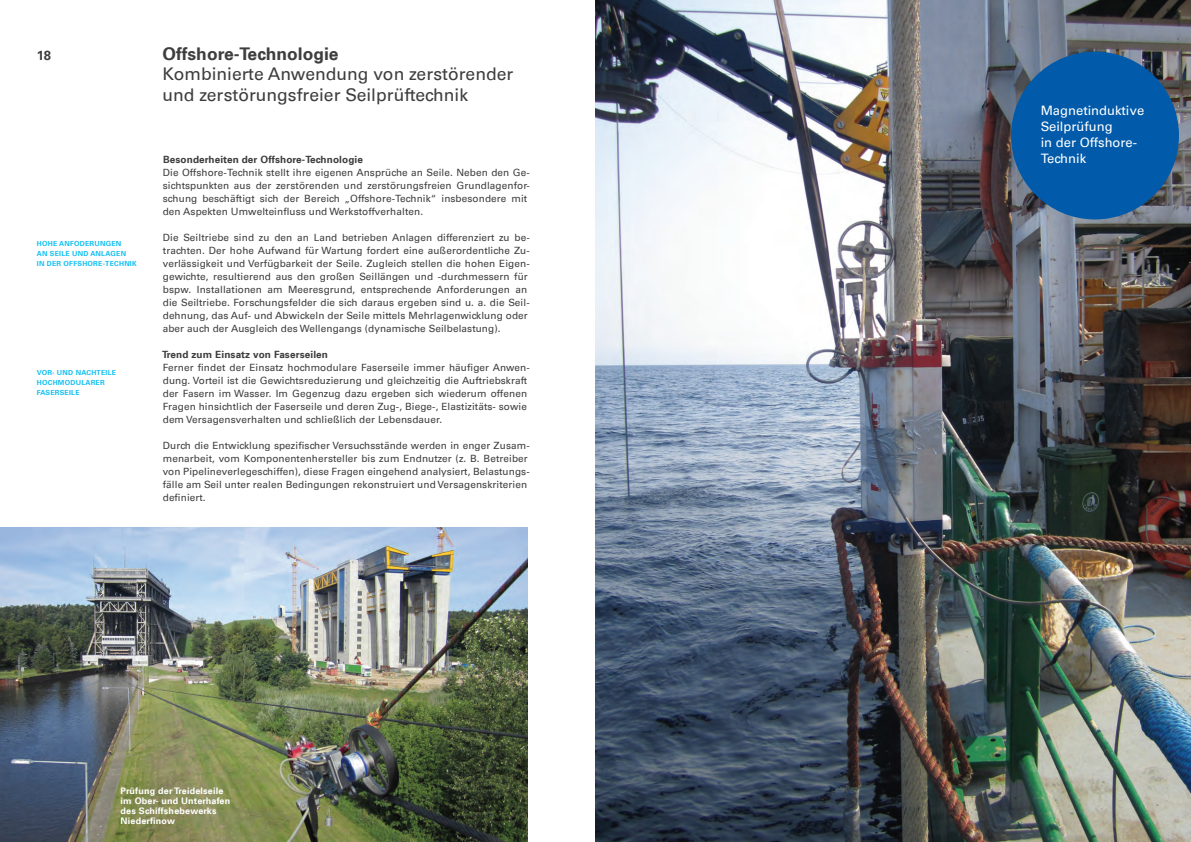
<style>
.page{position:relative;width:1191px;height:842px;background:#fff}
.page>*{position:absolute;margin:0;border:0;box-sizing:border-box;transform-origin:0 0}
.t1{font:17.5px/20.8px "Universfor Uni S55 Rm";color:#3e3e3f}
.t2{font:17.5px "Universfor Uni S65 Bd";color:#3e3e3f}
.t3{font:13px/16px "Universfor Uni S55 Rm";color:#fff}
.t4{font:13px "Universfor Uni S65 Bd";color:#3e3e3f}
.t5{font:10px/13px "Universfor Uni S55 Rm";letter-spacing:.01em;color:#3e3e3f}
.t6{font:10px "Universfor Uni S65 Bd";letter-spacing:.01em;color:#3e3e3f}
.t7{font:9px/10px "Universfor Uni S65 Bd";letter-spacing:.02em;color:#fff}
.t8{font:7px/10px "Universfor Uni S65 Bd";letter-spacing:.03em;color:#15c0f2}
</style>
<div class="page">
<img style="left:0;top:527px;width:527px;height:315px">
<img style="left:595px;top:0;width:596px;height:842px">
<div style="left:1011px;top:52px;width:168px;height:167px;background:#015aaa;border-radius:50%"></div>
<h2 class="t4" style="left:37px;top:46px;width:16px">18</h2>
<p class="t8" style="left:37px;top:238px;width:101px">HOHE ANFODERUNGEN<br>AN SEILE UND ANLAGEN<br>IN DER OFFSHORE-TECHNIK</p>
<p class="t8" style="left:37px;top:367px;width:81px">VOR- UND NACHTEILE<br>HOCHMODULARER<br>FASERSEILE</p>
<h1 class="t2" style="left:162px;top:41px;width:178px">Offshore-Technologie</h1>
<h1 class="t1" style="left:162px;top:63px;width:352px">Kombinierte Anwendung von zerstörender und zerstörungsfreier Seilprüftechnik</h1>
<p class="t6" style="left:163px;top:152px;width:201px">Besonderheiten der Offshore-Technologie</p>
<p class="t5" style="left:163px;top:166px;width:368px">Die Offshore-Technik stellt ihre eigenen Ansprüche an Seile. Neben den Ge&shy;sichtspunkten aus der zerstörenden und zerstörungsfreien Grundlagenfor&shy;schung beschäftigt sich der Bereich „Offshore-Technik“ insbesondere mit den Aspekten Umwelteinfluss und Werkstoffverhalten.</p>
<p class="t5" style="left:163px;top:231px;width:368px">Die Seiltriebe sind zu den an Land betrieben Anlagen differenziert zu be&shy;trachten. Der hohe Aufwand für Wartung fordert eine außerordentliche Zu&shy;verlässigkeit und Verfügbarkeit der Seile. Zugleich stellen die hohen Eigen&shy;gewichte, resultierend aus den großen Seillängen und -durchmessern für bspw. Installationen am Meeresgrund, entsprechende Anforderungen an die Seiltriebe. Forschungsfelder die sich daraus ergeben sind u. a. die Seil&shy;dehnung, das Auf- und Abwickeln der Seile mittels Mehrlagenwicklung oder aber auch der Ausgleich des Wellengangs (dynamische Seilbelastung).</p>
<p class="t6" style="left:162px;top:347px;width:167px">Trend zum Einsatz von Faserseilen</p>
<p class="t5" style="left:163px;top:361px;width:368px">Ferner findet der Einsatz hochmodulare Faserseile immer häufiger Anwen&shy;dung. Vorteil ist die Gewichtsreduzierung und gleichzeitig die Auftriebskraft der Fasern im Wasser. Im Gegenzug dazu ergeben sich wiederum offenen Fragen hinsichtlich der Faserseile und deren Zug-, Biege-, Elastizitäts- sowie dem Versagensverhalten und schließlich der Lebensdauer.</p>
<p class="t5" style="left:163px;top:439px;width:368px">Durch die Entwicklung spezifischer Versuchsstände werden in enger Zusam&shy;menarbeit, vom Komponentenhersteller bis zum Endnutzer (z. B. Betreiber von Pipelineverlegeschiffen), diese Fragen eingehend analysiert, Belastungs&shy;fälle am Seil unter realen Bedingungen rekonstruiert und Versagenskriterien definiert.</p>
<p class="t7" style="left:121px;top:785px;width:111px">Prüfung der Treidelseile im Ober- und Unterhafen des Schiffshebewerks<br>Niederfinow</p>
<h2 class="t3" style="left:1040px;top:102px;width:105px">Magnetinduktive<br>Seilprüfung<br>in der Offshore-<br>Technik</h2>
</div>
